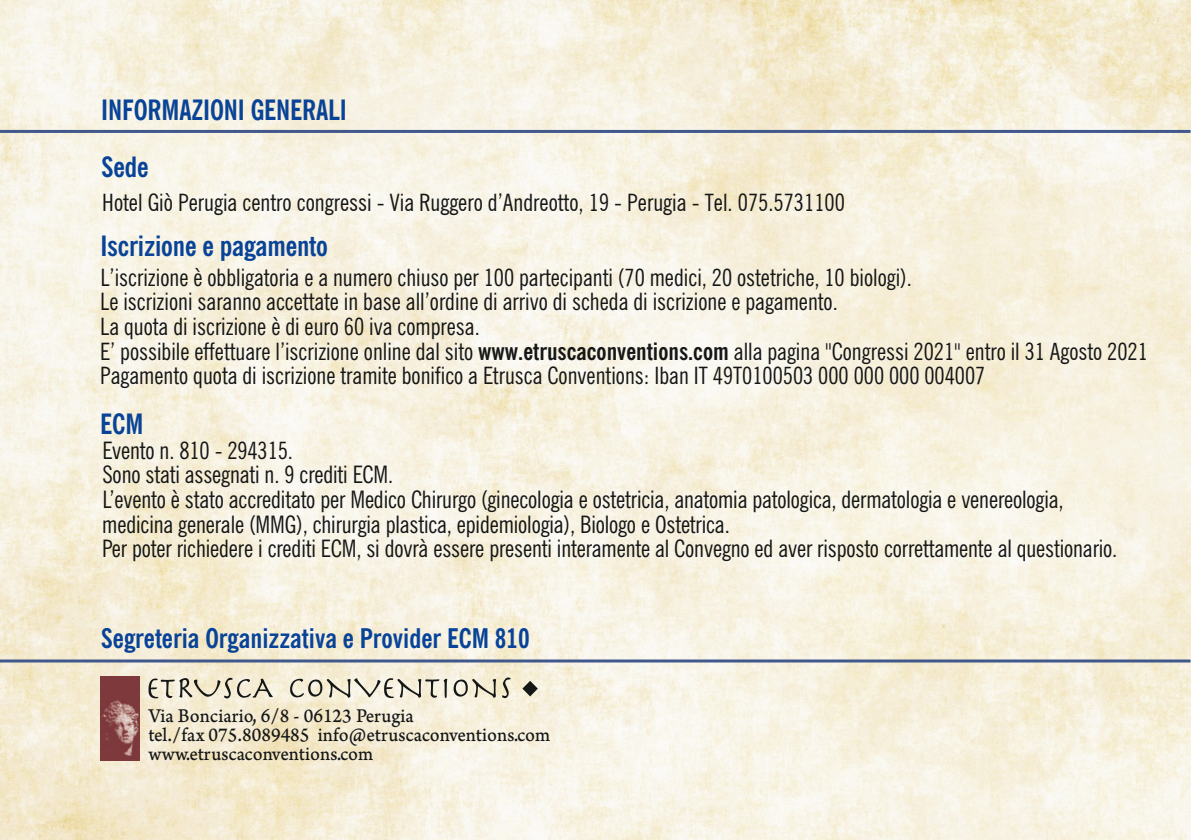
<style>
.page{position:relative;width:1191px;height:840px;background:#fff}
.page>*{position:absolute;margin:0;border:0;box-sizing:border-box;transform-origin:0 0}
.t1{font:700 condensed 28px "News Gothic BT";letter-spacing:-.005em;color:#084397}
.t2{font:700 condensed 27px "News Gothic BT";color:#084397}
.t3{font:condensed 24px/24.6px "News Gothic BT";letter-spacing:-.005em;color:#151616}
.t4{font:condensed 23.8px/24.6px "News Gothic BT";color:#151616}
.t5{font:20.4px/19px "Arno Pro Caption";color:#151616;scale:.94 1}
.s1{font-weight:700}
</style>
<div class="page">
<img style="left:0;top:0;width:1191px;height:839px">
<hr style="left:0;top:130px;width:1190px;height:3px;background:#41588c">
<svg style="left:290px;top:677px;width:220px;height:20px;background:#c8c2b2"></svg>
<svg style="left:148px;top:677px;width:125px;height:21px;background:#c7c0ae"></svg>
<svg style="left:522px;top:680px;width:16px;height:16px"></svg>
<img style="left:101px;top:676px;width:38px;height:83px">
<hr style="left:0;top:659px;width:1190px;height:3px;background:#41588c">
<p class="t1" style="left:101px;top:98px;width:247px">INFORMAZIONI GENERALI</p>
<p class="t1" style="left:101px;top:155px;width:49px">Sede</p>
<p class="t3" style="left:102px;top:190px;width:744px">Hotel Giò Perugia centro congressi - Via Ruggero d’Andreotto, 19 - Perugia - Tel. 075.5731100</p>
<p class="t1" style="left:100px;top:234px;width:229px">Iscrizione e pagamento</p>
<p class="t4" style="left:100px;top:267px;width:1049px">L’iscrizione è obbligatoria e a numero chiuso per 100 partecipanti (70 medici, 20 ostetriche, 10 biologi).<br>Le iscrizioni saranno accettate in base all’ordine di arrivo di scheda di iscrizione e pagamento.<br>La quota di iscrizione è di euro 60 iva compresa.<br>E’ possibile effettuare l’iscrizione online dal sito <span class="s1">www.etruscaconventions.com</span> alla pagina "Congressi 2021" entro il 31 Agosto 2021<br>Pagamento quota di iscrizione tramite bonifico a Etrusca Conventions: Iban IT 49T0100503 000 000 000 004007</p>
<p class="t1" style="left:100px;top:412px;width:45px">ECM</p>
<p class="t3" style="left:102px;top:440px;width:962px">Evento n. 810 - 294315.<br>Sono stati assegnati n. 9 crediti ECM.<br>L’evento è stato accreditato per Medico Chirurgo (ginecologia e ostetricia, anatomia patologica, dermatologia e venereologia, medicina generale (MMG), chirurgia plastica, epidemiologia), Biologo e Ostetrica.</p>
<p class="t3" style="left:102px;top:538px;width:1016px">Per poter richiedere i crediti ECM, si dovrà essere presenti interamente al Convegno ed aver risposto correttamente al questionario.</p>
<p class="t2" style="left:101px;top:626px;width:431px">Segreteria Organizzativa e Provider ECM 810</p>
<p class="t5" style="left:148px;top:708px;width:429px">Via Bonciario, 6/8 - 06123 Perugia<br>tel./fax 075.8089485 info@etruscaconventions.com www.etruscaconventions.com</p>
</div>
